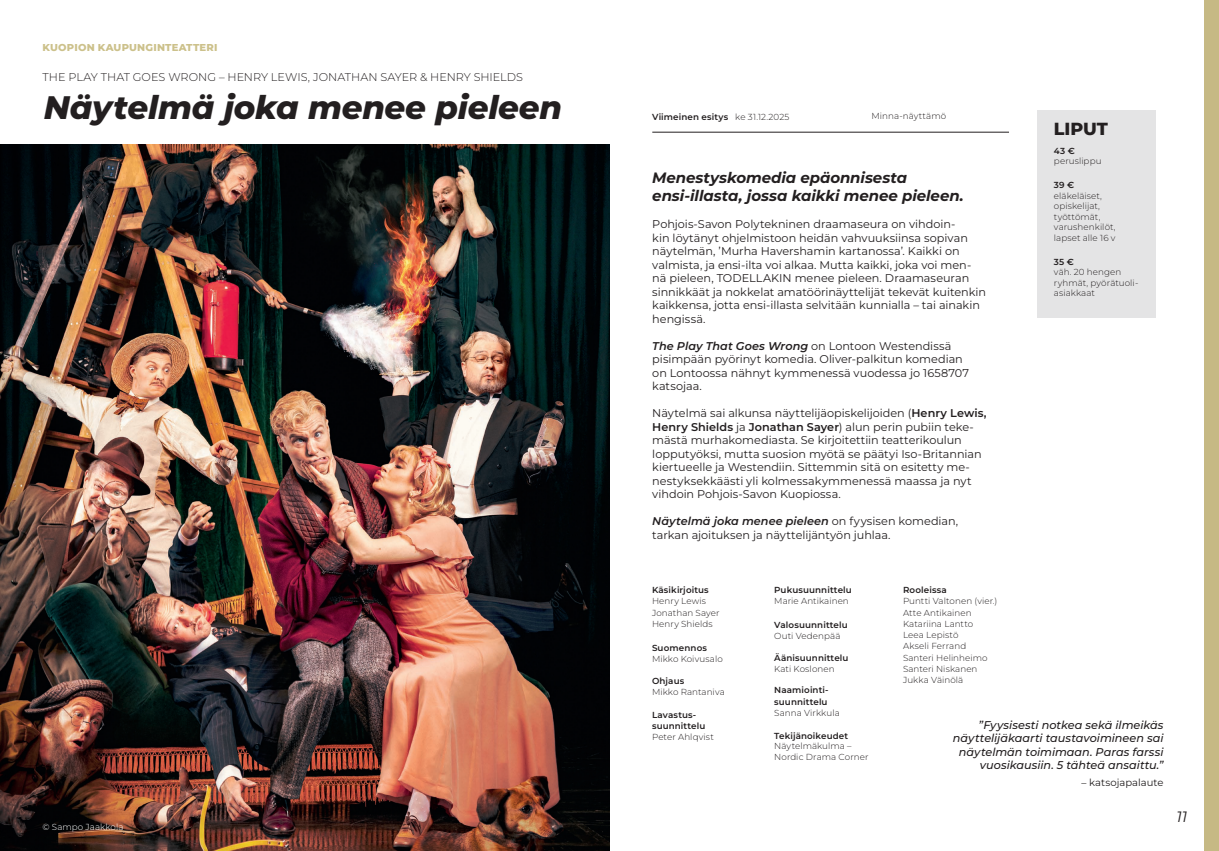
<style>
.page{position:relative;width:1219px;height:851px;background:#fff}
.page>*{position:absolute;margin:0;border:0;box-sizing:border-box;transform-origin:0 0}
.Näytelmä_otsikot{font:italic 800 32.5px "Montserrat";letter-spacing:-.005em;color:#231f20}
.pikkuotsikot{font:800 17.5px "Montserrat";letter-spacing:-.005em;color:#231f20}
.Isompi_noste{font:italic 700 15px/18px "Montserrat";letter-spacing:-.005em;color:#231f20}
.t1{font:italic 15px "Montserrat";color:#231f20}
.Leipäteksti{font:11.25px/13.5px "Montserrat";color:#231f20}
.Isompi_noste-2{font:italic 500 11.25px/13.5px "Montserrat";color:#231f20;text-align:right}
.tekijä{font:300 11.25px "Montserrat";color:#231f20}
.yläkulma_paikka{font:800 10px "Montserrat";letter-spacing:.02em;color:#ccc18b}
.Isompi_noste-3{font:10px "Montserrat";color:#231f20}
.pieni_leipä{font:300 8.75px/10.5px "Montserrat";letter-spacing:.01em;color:#231f20}
.pieni_bold{font:600 8.75px "Montserrat";letter-spacing:.015em;color:#231f20}
.pieni_bold-2{font:300 8.75px "Montserrat";letter-spacing:.005em;color:#231f20}
.pieni_leipä-2{font:300 8.75px "Montserrat";letter-spacing:.005em;color:#fff}
.s1{font-weight:600;font-style:italic}
.s2{font-weight:600}
</style>
<div class="page">
<div style="left:1205px;top:0;width:14px;height:850px;background:#c6b984"></div>
<div style="left:1037px;top:111px;width:119px;height:207px;background:#e4e4e5"></div>
<hr style="left:652px;top:132px;width:357px;height:1px;background:#231f20">
<img style="left:0;top:144px;width:609px;height:706px">
<p class="yläkulma_paikka" style="left:43px;top:41px;width:176px">KUOPION KAUPUNGINTEATTERI</p>
<p class="tekijä" style="left:43px;top:70px;width:482px">THE PLAY THAT GOES WRONG – HENRY LEWIS, JONATHAN SAYER &amp; HENRY SHIELDS</p>
<p class="Näytelmä_otsikot" style="left:44px;top:86px;width:520px">Näytelmä joka menee pieleen</p>
<p class="pieni_leipä-2" style="left:43px;top:821px;width:83px">© Sampo Jaakkola</p>
<p class="pieni_bold" style="left:652px;top:111px;width:78px">Viimeinen esitys</p>
<p class="pieni_bold-2" style="left:735px;top:111px;width:56px">ke 31.12.2025</p>
<p class="pieni_bold-2" style="left:872px;top:110px;width:76px">Minna-näyttämö</p>
<p class="Isompi_noste" style="left:652px;top:168px;width:313px">Menestyskomedia epäonnisesta ensi-illasta, jossa kaikki menee pieleen.</p>
<p class="Leipäteksti" style="left:652px;top:217px;width:335px">Pohjois-Savon Polytekninen draamaseura on vihdoin-<br>kin löytänyt ohjelmistoon heidän vahvuuksiinsa sopivan näytelmän, ’Murha Havershamin kartanossa’. Kaikki on valmista, ja ensi-ilta voi alkaa. Mutta kaikki, joka voi men&shy;nä pieleen, TODELLAKIN menee pieleen. Draamaseuran sinnikkäät ja nokkelat amatöörinäyttelijät tekevät kuitenkin kaikkensa, jotta ensi-illasta selvitään kunnialla – tai ainakin hengissä.</p>
<p class="Leipäteksti" style="left:652px;top:339px;width:318px"><span class="s1">The Play That Goes Wrong</span> on Lontoon Westendissä pisimpään pyörinyt komedia. Oliver-palkitun komedian on Lontoossa nähnyt kymmenessä vuodessa jo 1658707 katsojaa.</p>
<p class="Leipäteksti" style="left:652px;top:406px;width:336px">Näytelmä sai alkunsa näyttelijäopiskelijoiden (<span class="s2">Henry Lewis, Henry Shields</span> ja <span class="s2">Jonathan Sayer</span>) alun perin pubiin teke&shy;mästä murhakomediasta. Se kirjoitettiin teatterikoulun lopputyöksi, mutta suosion myötä se päätyi Iso-Britannian kiertueelle ja Westendiin. Sittemmin sitä on esitetty me&shy;nestyksekkäästi yli kolmessakymmenessä maassa ja nyt vihdoin Pohjois-Savon Kuopiossa.</p>
<p class="Leipäteksti" style="left:652px;top:514px;width:307px"><span class="s1">Näytelmä joka menee pieleen</span> on fyysisen komedian, tarkan ajoituksen ja näyttelijäntyön juhlaa.</p>
<p class="pikkuotsikot" style="left:1054px;top:117px;width:56px">LIPUT</p>
<p class="pieni_bold" style="left:1054px;top:145px;width:22px">43 €</p>
<p class="pieni_leipä" style="left:1054px;top:156px;width:49px">peruslippu</p>
<p class="pieni_bold" style="left:1054px;top:179px;width:22px">39 €</p>
<p class="pieni_leipä" style="left:1054px;top:190px;width:50px">eläkeläiset,</p>
<p class="pieni_leipä" style="left:1054px;top:201px;width:48px">opiskelijat,</p>
<p class="pieni_leipä" style="left:1054px;top:211px;width:48px">työttömät,</p>
<p class="pieni_leipä" style="left:1054px;top:222px;width:63px">varushenkilöt,</p>
<p class="pieni_leipä" style="left:1054px;top:232px;width:63px">lapset alle 16 v</p>
<p class="pieni_bold" style="left:1054px;top:256px;width:21px">35 €</p>
<p class="pieni_leipä" style="left:1054px;top:267px;width:69px">väh. 20 hengen</p>
<p class="pieni_leipä" style="left:1054px;top:277px;width:86px">ryhmät, pyörätuoli&shy;asiakkaat</p>
<p class="pieni_bold" style="left:652px;top:584px;width:58px">Käsikirjoitus</p>
<p class="pieni_leipä" style="left:652px;top:595px;width:55px">Henry Lewis</p>
<p class="pieni_leipä" style="left:652px;top:607px;width:69px">Jonathan Sayer</p>
<p class="pieni_leipä" style="left:652px;top:618px;width:62px">Henry Shields</p>
<p class="pieni_bold" style="left:652px;top:641px;width:56px">Suomennos</p>
<p class="pieni_leipä" style="left:652px;top:653px;width:72px">Mikko Koivusalo</p>
<p class="pieni_bold" style="left:652px;top:675px;width:34px">Ohjaus</p>
<p class="pieni_leipä" style="left:652px;top:686px;width:74px">Mikko Rantaniva</p>
<p class="pieni_bold" style="left:774px;top:584px;width:79px">Pukusuunnittelu</p>
<p class="pieni_leipä" style="left:774px;top:595px;width:76px">Marie Antikainen</p>
<p class="pieni_bold" style="left:774px;top:618px;width:75px">Valosuunnittelu</p>
<p class="pieni_leipä" style="left:774px;top:630px;width:68px">Outi Vedenpää</p>
<p class="pieni_bold" style="left:774px;top:651px;width:76px">Äänisuunnittelu</p>
<p class="pieni_leipä" style="left:774px;top:663px;width:62px">Kati Koslonen</p>
<p class="pieni_bold" style="left:774px;top:684px;width:56px">Naamiointi-</p>
<p class="pieni_bold" style="left:774px;top:695px;width:55px">suunnittelu</p>
<p class="pieni_bold" style="left:652px;top:708px;width:46px">Lavastus-</p>
<p class="pieni_leipä" style="left:774px;top:707px;width:67px">Sanna Virkkula</p>
<p class="pieni_bold" style="left:652px;top:719px;width:55px">suunnittelu</p>
<p class="pieni_leipä" style="left:652px;top:731px;width:63px">Peter Ahlqvist</p>
<p class="pieni_bold" style="left:774px;top:729px;width:75px">Tekijänoikeudet</p>
<p class="pieni_bold-2" style="left:774px;top:740px;width:79px">Näytelmäkulma –</p>
<p class="pieni_bold-2" style="left:774px;top:750px;width:96px">Nordic Drama Corner</p>
<p class="pieni_bold" style="left:903px;top:584px;width:45px">Rooleissa</p>
<p class="pieni_leipä" style="left:903px;top:595px;width:96px">Puntti Valtonen (vier.)</p>
<p class="pieni_leipä" style="left:903px;top:607px;width:70px">Atte Antikainen</p>
<p class="pieni_leipä" style="left:903px;top:618px;width:72px">Katariina Lantto</p>
<p class="pieni_leipä" style="left:903px;top:629px;width:57px">Leea Lepistö</p>
<p class="pieni_leipä" style="left:903px;top:640px;width:65px">Akseli Ferrand</p>
<p class="pieni_leipä" style="left:903px;top:652px;width:86px">Santeri Helinheimo</p>
<p class="pieni_leipä" style="left:903px;top:663px;width:76px">Santeri Niskanen</p>
<p class="pieni_leipä" style="left:903px;top:674px;width:62px">Jukka Väinölä</p>
<p class="Isompi_noste-2" style="left:953px;top:717px;width:212px">”Fyysisesti notkea sekä ilmeikäs näyttelijäkaarti taustavoimineen sai näytelmän toimimaan. Paras farssi vuosikausiin. 5 tähteä ansaittu.”</p>
<p class="Isompi_noste-3" style="left:1081px;top:775px;width:84px">– katsojapalaute</p>
<p class="t1" style="left:1176px;top:806px;width:12px">11</p>
</div>
